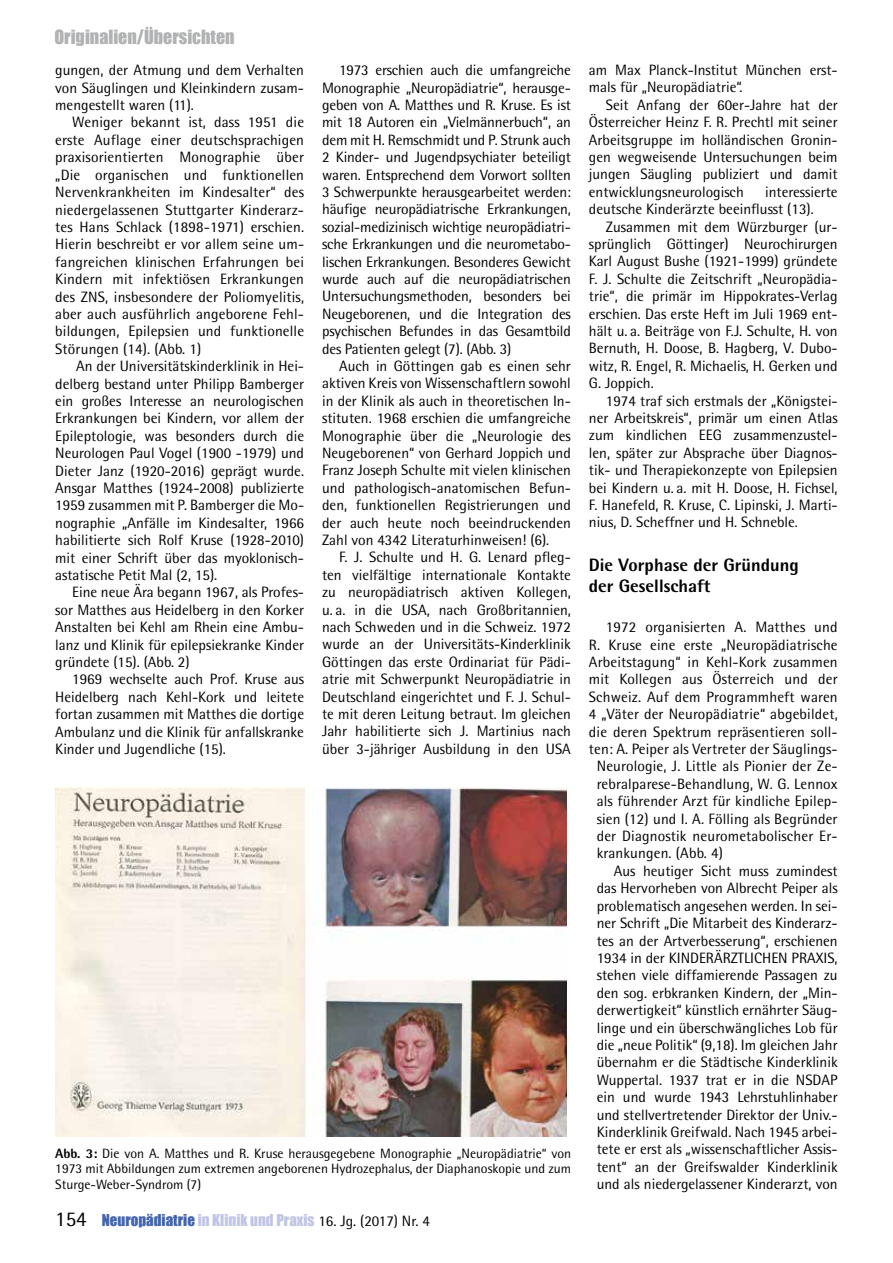
<style>
.page{position:relative;width:893px;height:1263px;background:#fff}
.page>*{position:absolute;margin:0;border:0;box-sizing:border-box;transform-origin:0 0}
.t1{font:800 18px/21.6px "Rotis Semi Sans";color:#000}
.t2{font:18px "Impact";color:#b1b2b3}
.t3{font:15px/17.4px "Rotis Semi Sans";color:#000;text-align:justify}
.t4{font:15px "Impact";color:#c1c5e5}
.t5{font:13.5px/15.8px "Rotis Semi Sans";color:#000;text-align:justify}
.s1{font-weight:800}
.s2{font-family:"Rotis Semi Sans";font-size:21px;color:#000}
.s3{color:#4464ad}
.s4{font-family:"Rotis Semi Sans";color:#000}
</style>
<div class="page">
<img style="left:55px;top:788px;width:511px;height:349px">
<p class="t2" style="left:54px;top:23px;width:182px">Originalien/Übersichten</p>
<p class="t3" style="left:55px;top:61px;width:250px">gungen, der Atmung und dem Verhalten von Säuglingen und Kleinkindern zusam&shy;mengestellt waren (11).</p>
<p class="t3" style="left:55px;top:114px;width:250px;text-indent:17px">Weniger bekannt ist, dass 1951 die erste Auflage einer deutschsprachigen praxisorientierten Monographie über „Die organischen und funktionellen Nervenkrankheiten im Kindesalter“ des niedergelassenen Stuttgarter Kinderarz&shy;tes Hans Schlack (1898-1971) erschien.<br>Hierin beschreibt er vor allem seine um&shy;fangreichen klinischen Erfahrungen bei Kindern mit infektiösen Erkrankungen des ZNS, insbesondere der Poliomyelitis, aber auch ausführlich angeborene Fehl&shy;bildungen, Epilepsien und funktionelle Störungen (14). (Abb. 1)</p>
<p class="t3" style="left:55px;top:357px;width:250px;text-indent:21px">An der Universitätskinderklinik in Hei&shy;delberg bestand unter Philipp Bamberger ein großes Interesse an neurologischen Erkrankungen bei Kindern, vor allem der Epileptologie, was besonders durch die Neurologen Paul Vogel (1900 -1979) und Dieter Janz (1920-2016) geprägt wurde.<br>Ansgar Matthes (1924-2008) publizierte 1959 zusammen mit P. Bamberger die Mo&shy;nographie „Anfälle im Kindesalter, 1966 habilitierte sich Rolf Kruse (1928-2010) mit einer Schrift über das myoklonisch&shy;astatische Petit Mal (2, 15).</p>
<p class="t3" style="left:55px;top:583px;width:250px;text-indent:17px">Eine neue Ära begann 1967, als Profes&shy;sor Matthes aus Heidelberg in den Korker Anstalten bei Kehl am Rhein eine Ambu&shy;lanz und Klinik für epilepsiekranke Kinder gründete (15). (Abb. 2)</p>
<p class="t3" style="left:55px;top:670px;width:250px;text-indent:17px">1969 wechselte auch Prof. Kruse aus Heidelberg nach Kehl-Kork und leitete fortan zusammen mit Matthes die dortige Ambulanz und die Klinik für anfallskranke Kinder und Jugendliche (15).</p>
<p class="t3" style="left:322px;top:61px;width:250px;text-indent:17px">1973 erschien auch die umfangreiche Monographie „Neuropädiatrie“, herausge&shy;geben von A. Matthes und R. Kruse. Es ist mit 18 Autoren ein „Vielmännerbuch“, an dem mit H. Remschmidt und P. Strunk auch 2 Kinder- und Jugendpsychiater beteiligt waren. Entsprechend dem Vorwort sollten 3 Schwerpunkte herausgearbeitet werden: häufige neuropädiatrische Erkrankungen, sozial-medizinisch wichtige neuropädiatri&shy;sche Erkrankungen und die neurometabo&shy;lischen Erkrankungen. Besonderes Gewicht wurde auch auf die neuropädiatrischen Untersuchungsmethoden, besonders bei Neugeborenen, und die Integration des psychischen Befundes in das Gesamtbild des Patienten gelegt (7). (Abb. 3)</p>
<p class="t3" style="left:322px;top:357px;width:250px;text-indent:17px">Auch in Göttingen gab es einen sehr aktiven Kreis von Wissenschaftlern sowohl in der Klinik als auch in theoretischen In&shy;stituten. 1968 erschien die umfangreiche Monographie über die „Neurologie des Neugeborenen“ von Gerhard Joppich und Franz Joseph Schulte mit vielen klinischen und pathologisch-anatomischen Befun&shy;den, funktionellen Registrierungen und der auch heute noch beeindruckenden Zahl von 4342 Literaturhinweisen! (6).</p>
<p class="t3" style="left:322px;top:548px;width:250px;text-indent:17px">F. J. Schulte und H. G. Lenard pfleg&shy;ten vielfältige internationale Kontakte zu neuropädiatrisch aktiven Kollegen, u. a. in die USA, nach Großbritannien, nach Schweden und in die Schweiz. 1972 wurde an der Universitäts-Kinderklinik Göttingen das erste Ordinariat für Pädi&shy;atrie mit Schwerpunkt Neuropädiatrie in Deutschland eingerichtet und F. J. Schul&shy;te mit deren Leitung betraut. Im gleichen Jahr habilitierte sich J. Martinius nach über 3-jähriger Ausbildung in den USA</p>
<p class="t5" style="left:55px;top:1145px;width:517px"><span class="s1">Abb. 3:</span> Die von A. Matthes und R. Kruse herausgegebene Monographie „Neuropädiatrie“ von 1973 mit Abbildungen zum extremen angeborenen Hydrozephalus, der Diaphanoskopie und zum Sturge-Weber-Syndrom (7)</p>
<p class="t4" style="left:55px;top:1208px;width:376px"><span class="s2">154</span> <span class="s3">Neuropädiatrie</span> in Klinik und Praxis <span class="s4">16. Jg. (2017) Nr. 4</span></p>
<p class="t3" style="left:589px;top:61px;width:250px">am Max Planck-Institut München erst&shy;mals für „Neuropädiatrie“.</p>
<p class="t3" style="left:589px;top:96px;width:250px;text-indent:17px">Seit Anfang der 60er-Jahre hat der Österreicher Heinz F. R. Prechtl mit seiner Arbeitsgruppe im holländischen Gronin&shy;gen wegweisende Untersuchungen beim jungen Säugling publiziert und damit entwicklungsneurologisch</p>
<p class="t3" style="left:589px;top:183px;width:250px;text-indent:176px">interessierte deutsche Kinderärzte beeinflusst (13).</p>
<p class="t3" style="left:589px;top:218px;width:250px;text-indent:17px">Zusammen mit dem Würzburger (ur&shy;sprünglich Göttinger) Neurochirurgen Karl August Bushe (1921-1999) gründete F. J. Schulte die Zeitschrift „Neuropädia&shy;trie“, die primär im Hippokrates-Verlag erschien. Das erste Heft im Juli 1969 ent&shy;hält u. a. Beiträge von F.J. Schulte, H. von Bernuth, H. Doose, B. Hagberg, V. Dubo&shy;witz, R. Engel, R. Michaelis, H. Gerken und G. Joppich.</p>
<p class="t3" style="left:589px;top:392px;width:250px;text-indent:17px">1974 traf sich erstmals der „Königstei&shy;ner Arbeitskreis“, primär um einen Atlas zum kindlichen EEG zusammenzustel&shy;len, später zur Absprache über Diagnos&shy;tik- und Therapiekonzepte von Epilepsien bei Kindern u. a. mit H. Doose, H. Fichsel, F. Hanefeld, R. Kruse, C. Lipinski, J. Marti&shy;nius, D. Scheffner und H. Schneble.</p>
<p class="t1" style="left:589px;top:553px;width:211px">Die Vorphase der Gründung der Gesellschaft</p>
<p class="t3" style="left:606px;top:618px;width:233px">1972 organisierten A. Matthes und</p>
<p class="t3" style="left:589px;top:636px;width:250px">R. Kruse eine erste „Neuropädiatrische</p>
<p class="t3" style="left:589px;top:653px;width:250px">Arbeitstagung“ in Kehl-Kork zusammen</p>
<p class="t3" style="left:589px;top:670px;width:250px">mit Kollegen aus Österreich und der</p>
<p class="t3" style="left:589px;top:688px;width:250px">Schweiz. Auf dem Programmheft waren</p>
<p class="t3" style="left:589px;top:705px;width:250px">4 „Väter der Neuropädiatrie“ abgebildet,</p>
<p class="t3" style="left:589px;top:723px;width:250px">die deren Spektrum repräsentieren soll-</p>
<p class="t3" style="left:589px;top:740px;width:250px">ten: A. Peiper als Vertreter der Säuglings-</p>
<p class="t3" style="left:597px;top:757px;width:242px">Neurologie, J. Little als Pionier der Ze-</p>
<p class="t3" style="left:597px;top:775px;width:242px">rebralparese-Behandlung, W. G. Lennox</p>
<p class="t3" style="left:597px;top:792px;width:242px">als führender Arzt für kindliche Epilep-</p>
<p class="t3" style="left:597px;top:810px;width:242px">sien (12) und I. A. Fölling als Begründer</p>
<p class="t3" style="left:597px;top:827px;width:242px">der Diagnostik neurometabolischer Er-</p>
<p class="t3" style="left:597px;top:844px;width:128px">krankungen. (Abb. 4)</p>
<p class="t3" style="left:614px;top:862px;width:225px">Aus heutiger Sicht muss zumindest</p>
<p class="t3" style="left:597px;top:879px;width:242px">das Hervorheben von Albrecht Peiper als</p>
<p class="t3" style="left:597px;top:897px;width:242px">problematisch angesehen werden. In sei-</p>
<p class="t3" style="left:597px;top:914px;width:242px">ner Schrift „Die Mitarbeit des Kinderarz-</p>
<p class="t3" style="left:597px;top:931px;width:242px">tes an der Artverbesserung“, erschienen</p>
<p class="t3" style="left:597px;top:949px;width:242px">1934 in der KINDERÄRZTLICHEN PRAXIS,</p>
<p class="t3" style="left:597px;top:966px;width:242px">stehen viele diffamierende Passagen zu</p>
<p class="t3" style="left:597px;top:984px;width:242px">den sog. erbkranken Kindern, der „Min-</p>
<p class="t3" style="left:597px;top:1001px;width:242px">derwertigkeit“ künstlich ernährter Säug-</p>
<p class="t3" style="left:597px;top:1018px;width:242px">linge und ein überschwängliches Lob für</p>
<p class="t3" style="left:597px;top:1036px;width:242px">die „neue Politik“ (9,18). Im gleichen Jahr</p>
<p class="t3" style="left:597px;top:1053px;width:242px">übernahm er die Städtische Kinderklinik</p>
<p class="t3" style="left:597px;top:1071px;width:242px">Wuppertal. 1937 trat er in die NSDAP</p>
<p class="t3" style="left:597px;top:1088px;width:242px">ein und wurde 1943 Lehrstuhlinhaber</p>
<p class="t3" style="left:597px;top:1105px;width:242px">und stellvertretender Direktor der Univ.-</p>
<p class="t3" style="left:597px;top:1123px;width:242px">Kinderklinik Greifwald. Nach 1945 arbei-</p>
<p class="t3" style="left:597px;top:1140px;width:242px">tete er erst als „wissenschaftlicher Assis-</p>
<p class="t3" style="left:597px;top:1158px;width:242px">tent“ an der Greifswalder Kinderklinik</p>
<p class="t3" style="left:597px;top:1175px;width:242px">und als niedergelassener Kinderarzt, von</p>
</div>
